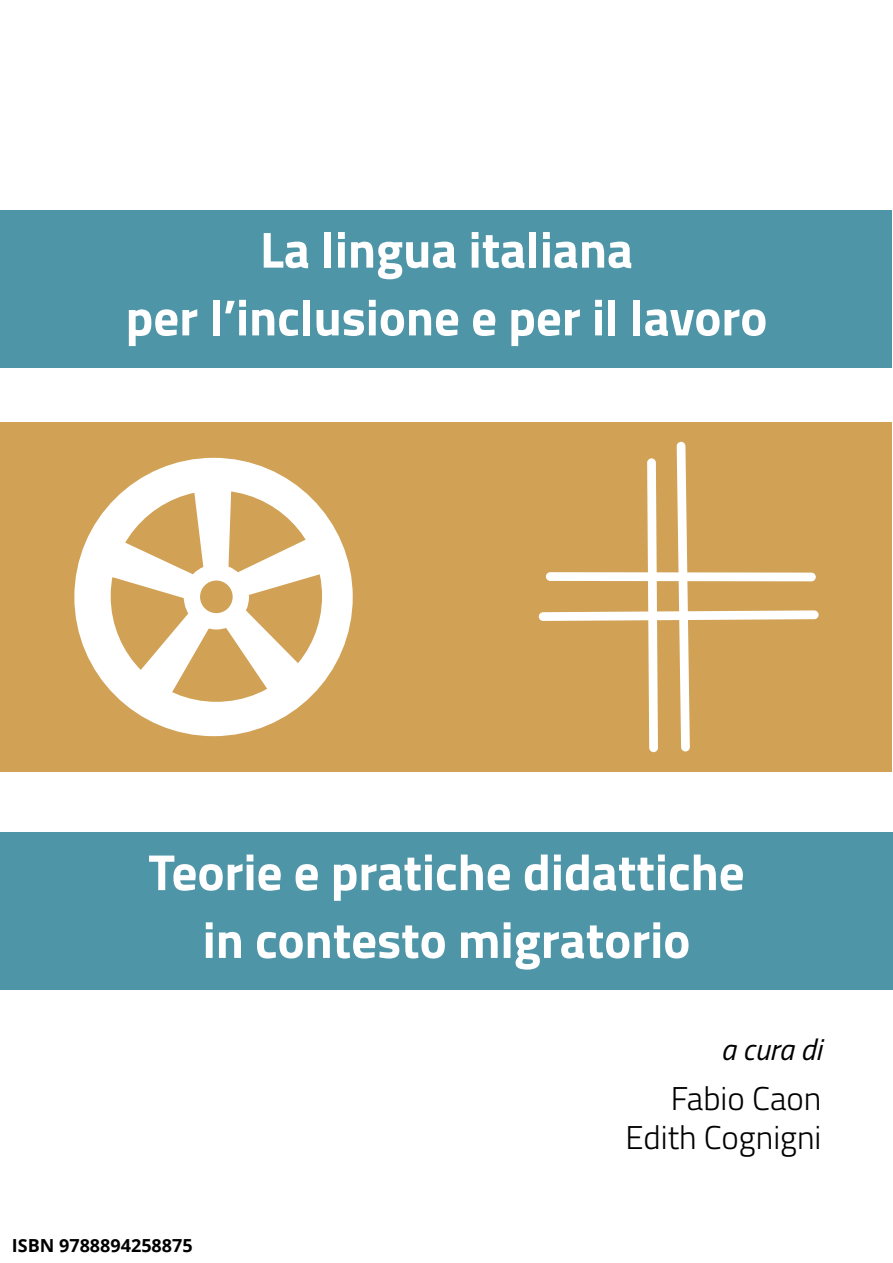
<style>
.page{position:relative;width:893px;height:1263px;background:#fff}
.page>*{position:absolute;margin:0;border:0;box-sizing:border-box;transform-origin:0 0}
.t1{font:700 50.85px/67.8px "Titillium Web";color:#fff;text-align:center}
.t2{font:300 33px/39px "Titillium Web";color:#000;text-align:right}
.t3{font:italic 30px "Titillium Web";color:#000}
.t4{font:700 18px "Open Sans";color:#000}
</style>
<div class="page">
<div style="left:1px;top:422px;width:891px;height:350px;background:#d1a155"></div>
<svg style="left:539px;top:442px;width:280px;height:310px"></svg>
<svg style="left:74px;top:458px;width:279px;height:278px"></svg>
<svg style="left:111px;top:487px;width:211px;height:206px"></svg>
<div style="left:1px;top:210px;width:891px;height:158px;background:#4e95a8"></div>
<div style="left:0;top:832px;width:893px;height:158px;background:#4e95a8"></div>
<p class="t1" style="left:126px;top:213px;width:643px">La lingua italiana<br>per l’inclusione e per il lavoro</p>
<p class="t1" style="left:148px;top:836px;width:598px">Teorie e pratiche didattiche in contesto migratorio</p>
<p class="t3" style="left:721px;top:1027px;width:102px">a cura di</p>
<p class="t4" style="left:12px;top:1232px;width:182px">ISBN 9788894258875</p>
<p class="t2" style="left:626px;top:1077px;width:197px">Fabio Caon<br>Edith Cognigni</p>
</div>
